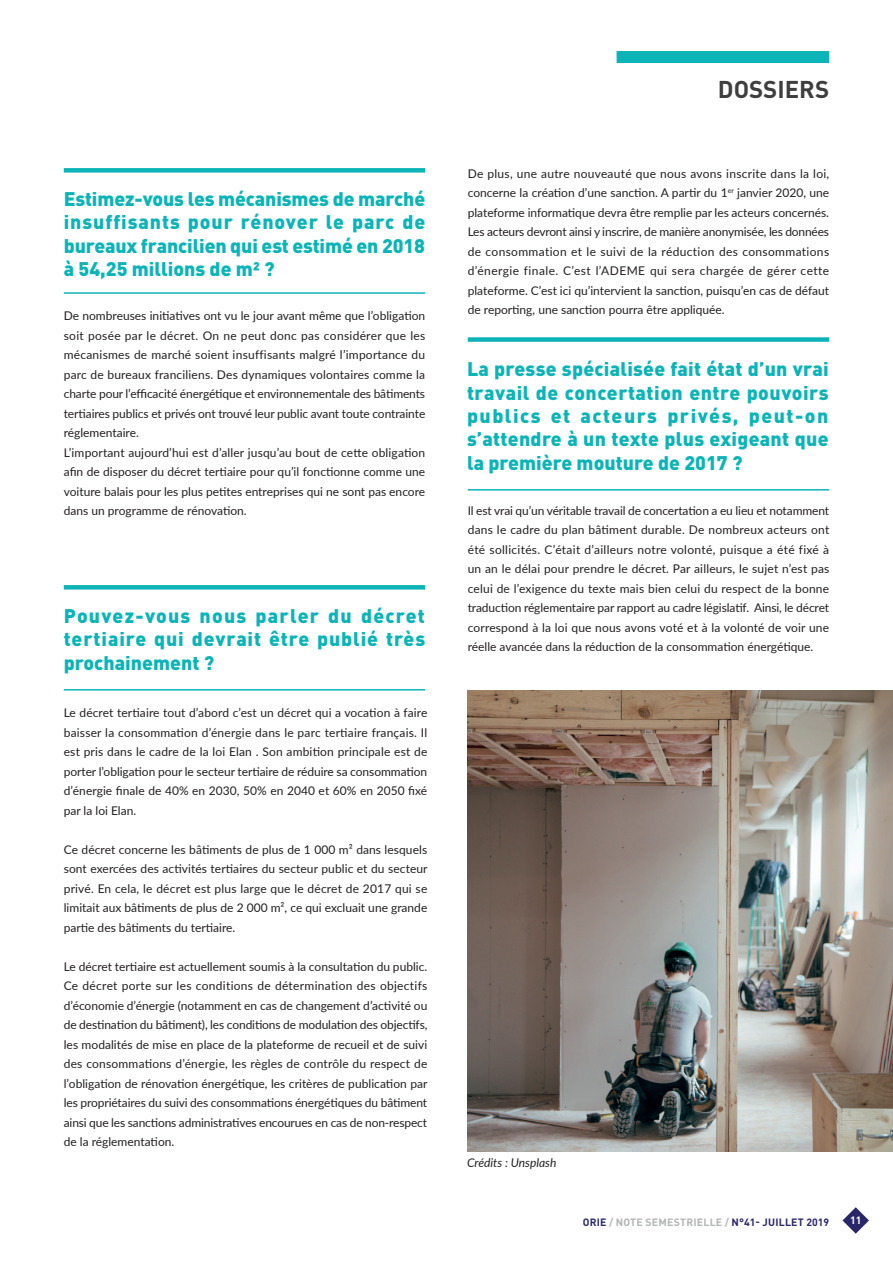
<style>
.page{position:relative;width:893px;height:1263px;background:#fff}
.page>*{position:absolute;margin:0;border:0;box-sizing:border-box;transform-origin:0 0}
.t1{font:700 24px "DIN Pro";color:#3e3e3f}
.t2{font:900 19.5px/23.4px "DIN Pro";color:#0cb4b7;text-align:justify}
.t3{font:12px/19.5px "Lato";color:#231f20;text-align:justify}
.t4{font:italic 12px "Lato";color:#231f20}
.t5{font:700 10.5px "DIN Pro";letter-spacing:.02em;color:#2a2769}
.t6{font:700 10.5px "DIN Pro";color:#fff}
.s1{color:#b2b4b6}
</style>
<div class="page">
<svg style="left:842px;top:1207px;width:27px;height:27px"></svg>
<hr style="left:468px;top:489px;width:361px;height:2px;background:#0cb4b7">
<div style="left:468px;top:337px;width:361px;height:5px;background:#0cb4b7"></div>
<div style="left:617px;top:51px;width:212px;height:12px;background:#0cb4b7"></div>
<hr style="left:64px;top:689px;width:361px;height:1px;background:#0cb4b7">
<div style="left:64px;top:585px;width:361px;height:5px;background:#0cb4b7"></div>
<hr style="left:64px;top:292px;width:361px;height:2px;background:#0cb4b7">
<div style="left:64px;top:168px;width:361px;height:5px;background:#0cb4b7"></div>
<img style="left:467px;top:690px;width:426px;height:461px">
<p class="t2" style="left:64px;top:185px;width:363px">Estimez-vous les mécanismes de marché insuffisants pour rénover le parc de bureaux francilien qui est estimé en 2018 à 54,25 millions de m² ?</p>
<p class="t3" style="left:64px;top:305px;width:363px">De nombreuses initiatives ont vu le jour avant même que l’obligation soit posée par le décret. On ne peut donc pas considérer que les mécanismes de marché soient insuffisants malgré l’importance du parc de bureaux franciliens. Des dynamiques volontaires comme la charte pour l’efficacité énergétique et environnementale des bâtiments tertiaires publics et privés ont trouvé leur public avant toute contrainte réglementaire.</p>
<p class="t3" style="left:64px;top:442px;width:363px">L’important aujourd’hui est d’aller jusqu’au bout de cette obligation afin de disposer du décret tertiaire pour qu’il fonctionne comme une voiture balais pour les plus petites entreprises qui ne sont pas encore dans un programme de rénovation.</p>
<p class="t2" style="left:64px;top:602px;width:363px">Pouvez-vous nous parler du décret tertiaire qui devrait être publié très prochainement ?</p>
<p class="t3" style="left:64px;top:703px;width:365px">Le décret tertiaire tout d’abord c’est un décret qui a vocation à faire baisser la consommation d’énergie dans le parc tertiaire français. Il est pris dans le cadre de la loi Elan . Son ambition principale est de porter l’obligation pour le secteur tertiaire de réduire sa consommation d’énergie finale de 40% en 2030, 50% en 2040 et 60% en 2050 fixé par la loi Elan.</p>
<p class="t3" style="left:64px;top:839px;width:365px">Ce décret concerne les bâtiments de plus de 1 000 m² dans lesquels sont exercées des activités tertiaires du secteur public et du secteur privé. En cela, le décret est plus large que le décret de 2017 qui se limitait aux bâtiments de plus de 2 000 m², ce qui excluait une grande partie des bâtiments du tertiaire.</p>
<p class="t3" style="left:64px;top:956px;width:365px">Le décret tertiaire est actuellement soumis à la consultation du public.<br>Ce décret porte sur les conditions de détermination des objectifs d’économie d’énergie (notamment en cas de changement d’activité ou de destination du bâtiment), les conditions de modulation des objectifs, les modalités de mise en place de la plateforme de recueil et de suivi des consommations d’énergie, les règles de contrôle du respect de l’obligation de rénovation énergétique, les critères de publication par les propriétaires du suivi des consommations énergétiques du bâtiment ainsi que les sanctions administratives encourues en cas de non-respect de la réglementation.</p>
<p class="t1" style="left:718px;top:69px;width:113px">DOSSIERS</p>
<p class="t3" style="left:468px;top:163px;width:363px">De plus, une autre nouveauté que nous avons inscrite dans la loi, concerne la création d’une sanction. A partir du 1<sup>er</sup> janvier 2020, une plateforme informatique devra être remplie par les acteurs concernés.<br>Les acteurs devront ainsi y inscrire, de manière anonymisée, les données de consommation et le suivi de la réduction des consommations d’énergie finale. C’est l’ADEME qui sera chargée de gérer cette plateforme. C’est ici qu’intervient la sanction, puisqu’en cas de défaut de reporting, une sanction pourra être appliquée.</p>
<p class="t2" style="left:467px;top:355px;width:363px">La presse spécialisée fait état d’un vrai travail de concertation entre pouvoirs publics et acteurs privés, peut-on s’attendre à un texte plus exigeant que la première mouture de 2017 ?</p>
<p class="t3" style="left:468px;top:500px;width:363px">Il est vrai qu’un véritable travail de concertation a eu lieu et notamment dans le cadre du plan bâtiment durable. De nombreux acteurs ont été sollicités. C’était d’ailleurs notre volonté, puisque a été fixé à un an le délai pour prendre le décret. Par ailleurs, le sujet n’est pas celui de l’exigence du texte mais bien celui du respect de la bonne traduction réglementaire par rapport au cadre législatif. Ainsi, le décret correspond à la loi que nous avons voté et à la volonté de voir une réelle avancée dans la réduction de la consommation énergétique.</p>
<p class="t4" style="left:467px;top:1154px;width:91px">Crédits : Unsplash</p>
<p class="t5" style="left:583px;top:1214px;width:248px">ORIE <span class="s1">/ NOTE SEMESTRIELLE /</span> N°41- JUILLET 2019</p>
<p class="t6" style="left:850px;top:1212px;width:13px">11</p>
</div>
